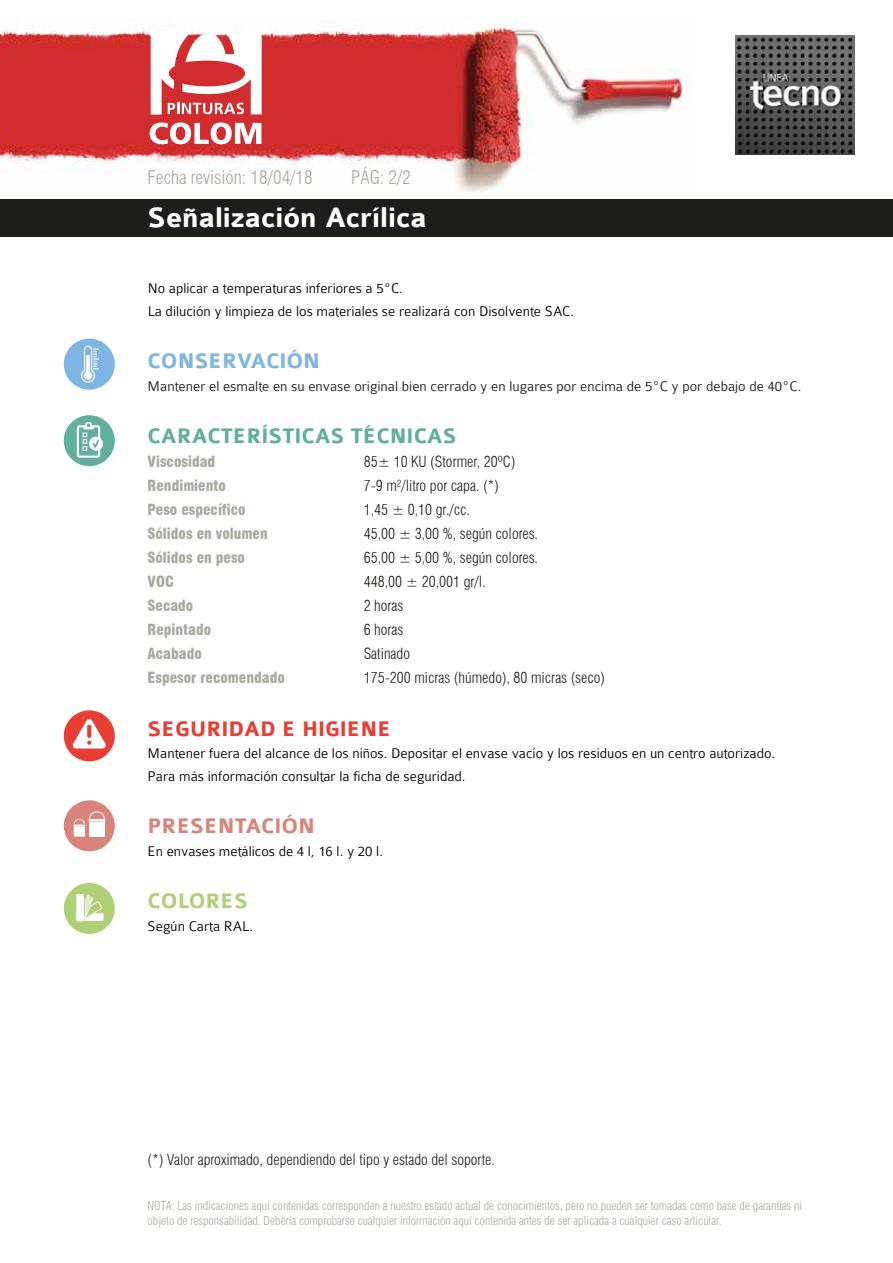
<style>
.page{position:relative;width:893px;height:1263px;background:#fff}
.page>*{position:absolute;margin:0;border:0;box-sizing:border-box;transform-origin:0 0}
.t1{font:700 30px "Colaborate";color:#fff}
.t2{font:700 22.5px "Colaborate";color:#61af9d}
.t3{font:700 22.5px "Colaborate";color:#e83e33}
.t4{font:700 22.5px "Colaborate";color:#7eb5e2}
.t5{font:700 22.5px "Colaborate";color:#d8847d}
.t6{font:700 22.5px "Colaborate";color:#afd076}
.t7{font:300 condensed 18.45px "Swiss 721 BT";color:#aba89e}
.t8{font:300 15px/22.5px "Colaborate";color:#000}
.t9{font:300 condensed 15px "Swiss 721 BT";color:#1d1d1b}
.t10{font:900 condensed 15px "Swiss 721 BT";color:#aba89e}
.t11{font:300 15px "Colaborate";color:#1d1d1b}
.t12{font:300 condensed 12px/14.4px "Swiss 721 BT";color:#aba89e}
</style>
<div class="page">
<img style="left:0;top:17px;width:692px;height:175px">
<svg style="left:150px;top:122px;width:111px;height:22px"></svg>
<svg style="left:151px;top:24px;width:111px;height:91px"></svg>
<div style="left:0;top:199px;width:893px;height:38px;background:#1d1d1b"></div>
<div style="left:64px;top:415px;width:51px;height:51px;background:#61af9d;border-radius:50%"></div>
<svg style="left:77px;top:422px;width:26px;height:36px"></svg>
<div style="left:64px;top:339px;width:51px;height:51px;background:#7eb5e2;border-radius:50%"></div>
<svg style="left:81px;top:346px;width:18px;height:37px"></svg>
<img style="left:735px;top:36px;width:119px;height:119px">
<div style="left:64px;top:800px;width:51px;height:51px;background:#d8847d;border-radius:50%"></div>
<svg style="left:73px;top:811px;width:32px;height:25px"></svg>
<div style="left:64px;top:710px;width:51px;height:51px;background:#e83e33;border-radius:50%"></div>
<svg style="left:73px;top:719px;width:33px;height:29px"></svg>
<div style="left:64px;top:883px;width:51px;height:51px;background:#afd076;border-radius:50%"></div>
<svg style="left:75px;top:895px;width:28px;height:28px"></svg>
<p class="t7" style="left:148px;top:166px;width:167px">Fecha revisión: 18/04/18</p>
<p class="t7" style="left:351px;top:166px;width:61px">PÁG: 2/2</p>
<h1 class="t1" style="left:148px;top:202px;width:281px">Señalización Acrílica</h1>
<p class="t8" style="left:148px;top:277px;width:428px">No aplicar a temperaturas inferiores a 5ºC.<br>La dilución y limpieza de los materiales se realizará con Disolvente SAC.</p>
<h2 class="t4" style="left:148px;top:350px;width:174px">CONSERVACIÓN</h2>
<p class="t11" style="left:148px;top:378px;width:655px">Mantener el esmalte en su envase original bien cerrado y en lugares por encima de 5ºC y por debajo de 40ºC.</p>
<h2 class="t2" style="left:148px;top:425px;width:311px">CARACTERÍSTICAS TÉCNICAS</h2>
<p class="t10" style="left:148px;top:453px;width:69px">Viscosidad</p>
<p class="t9" style="left:364px;top:453px;width:154px">85± 10 KU (Stormer, 20ºC)</p>
<p class="t10" style="left:148px;top:477px;width:80px">Rendimiento</p>
<p class="t9" style="left:364px;top:477px;width:137px">7-9 m²/litro por capa. (*)</p>
<p class="t10" style="left:148px;top:501px;width:100px">Peso específico</p>
<p class="t9" style="left:364px;top:501px;width:108px">1,45 ± 0,10 gr./cc.</p>
<p class="t10" style="left:148px;top:525px;width:122px">Sólidos en volumen</p>
<p class="t9" style="left:364px;top:525px;width:176px">45,00 ± 3,00 %, según colores.</p>
<p class="t10" style="left:148px;top:549px;width:99px">Sólidos en peso</p>
<p class="t9" style="left:364px;top:549px;width:176px">65,00 ± 5,00 %, según colores.</p>
<p class="t10" style="left:148px;top:573px;width:28px">VOC</p>
<p class="t9" style="left:364px;top:573px;width:124px">448,00 ± 20,001 gr/l.</p>
<p class="t10" style="left:148px;top:597px;width:47px">Secado</p>
<p class="t9" style="left:364px;top:597px;width:41px">2 horas</p>
<p class="t10" style="left:148px;top:621px;width:65px">Repintado</p>
<p class="t9" style="left:364px;top:621px;width:41px">6 horas</p>
<p class="t10" style="left:148px;top:645px;width:56px">Acabado</p>
<p class="t9" style="left:364px;top:645px;width:48px">Satinado</p>
<p class="t10" style="left:148px;top:669px;width:139px">Espesor recomendado</p>
<p class="t9" style="left:364px;top:669px;width:243px">175-200 micras (húmedo), 80 micras (seco)</p>
<h2 class="t3" style="left:148px;top:717px;width:245px">SEGURIDAD E HIGIENE</h2>
<p class="t8" style="left:148px;top:742px;width:629px">Mantener fuera del alcance de los niños. Depositar el envase vacío y los residuos en un centro autorizado.<br>Para más información consultar la ficha de seguridad.</p>
<h2 class="t5" style="left:148px;top:815px;width:169px">PRESENTACIÓN</h2>
<p class="t8" style="left:148px;top:840px;width:237px">En envases metálicos de 4 l, 16 l. y 20 l.</p>
<h2 class="t6" style="left:148px;top:890px;width:102px">COLORES</h2>
<p class="t8" style="left:148px;top:915px;width:107px">Según Carta RAL.</p>
<p class="t9" style="left:148px;top:1151px;width:349px">(*) Valor aproximado, dependiendo del tipo y estado del soporte.</p>
<p class="t12" style="left:148px;top:1199px;width:656px">NOTA: Las indicaciones aquí contenidas corresponden a nuestro estado actual de conocimientos, pero no pueden ser tomadas como base de garantías ni objeto de responsabilidad. Debería comprobarse cualquier información aquí contenida antes de ser aplicada a cualquier caso articular.</p>
</div>
